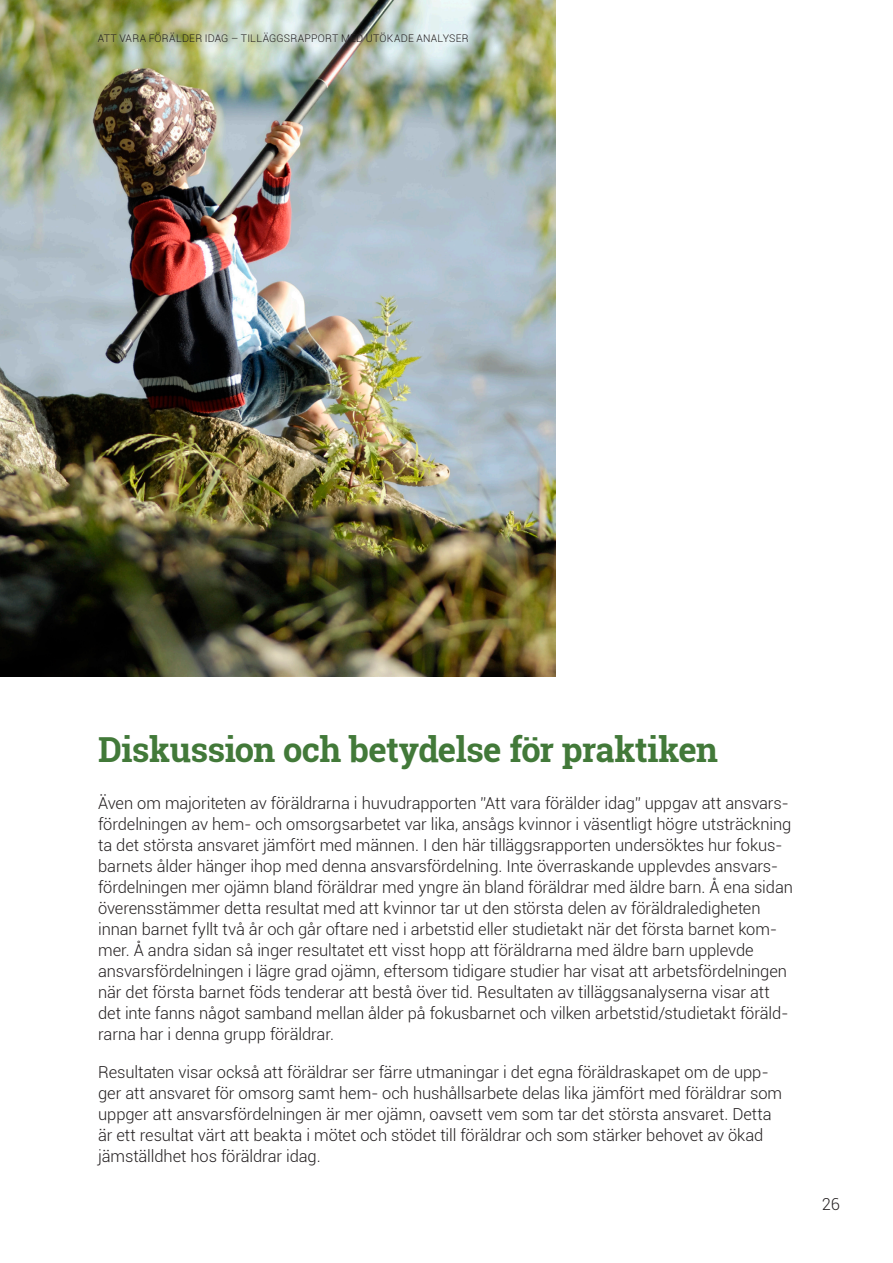
<style>
.page{position:relative;width:893px;height:1263px;background:#fff}
.page>*{position:absolute;margin:0;border:0;box-sizing:border-box;transform-origin:0 0}
.H1_Huvudrubrik{font:700 34.5px "Roboto Slab";letter-spacing:-.02em;color:#427939}
.Brödtext{font:300 16.5px/21px "Roboto";letter-spacing:-.005em;color:#231f20}
.t1{font:300 10.5px "Roboto";letter-spacing:.02em;color:#231f20}
</style>
<div class="page">
<img style="left:0;top:0;width:556px;height:676px">
<p class="t1" style="left:98px;top:31px;width:372px">ATT VARA FÖRÄLDER IDAG – TILLÄGGSRAPPORT MED UTÖKADE ANALYSER</p>
<h1 class="H1_Huvudrubrik" style="left:98px;top:726px;width:622px">Diskussion och betydelse för praktiken</h1>
<p class="Brödtext" style="left:98px;top:792px;width:696px">Även om majoriteten av föräldrarna i huvudrapporten ”Att vara förälder idag” uppgav att ansvars&shy;fördelningen av hem- och omsorgsarbetet var lika, ansågs kvinnor i väsentligt högre utsträckning ta det största ansvaret jämfört med männen. I den här tilläggsrapporten undersöktes hur fokus&shy;barnets ålder hänger ihop med denna ansvarsfördelning. Inte överraskande upplevdes ansvars&shy;fördelningen mer ojämn bland föräldrar med yngre än bland föräldrar med äldre barn. Å ena sidan överensstämmer detta resultat med att kvinnor tar ut den största delen av föräldraledigheten innan barnet fyllt två år och går oftare ned i arbetstid eller studietakt när det första barnet kom&shy;mer. Å andra sidan så inger resultatet ett visst hopp att föräldrarna med äldre barn upplevde ansvarsfördelningen i lägre grad ojämn, eftersom tidigare studier har visat att arbetsfördelningen när det första barnet föds tenderar att bestå över tid. Resultaten av tilläggsanalyserna visar att det inte fanns något samband mellan ålder på fokusbarnet och vilken arbetstid/studietakt föräld&shy;rarna har i denna grupp föräldrar.</p>
<p class="Brödtext" style="left:98px;top:1061px;width:686px">Resultaten visar också att föräldrar ser färre utmaningar i det egna föräldraskapet om de upp&shy;ger att ansvaret för omsorg samt hem- och hushållsarbete delas lika jämfört med föräldrar som uppger att ansvarsfördelningen är mer ojämn, oavsett vem som tar det största ansvaret. Detta är ett resultat värt att beakta i mötet och stödet till föräldrar och som stärker behovet av ökad jämställdhet hos föräldrar idag.</p>
<p class="Brödtext" style="left:822px;top:1193px;width:20px">26</p>
</div>
